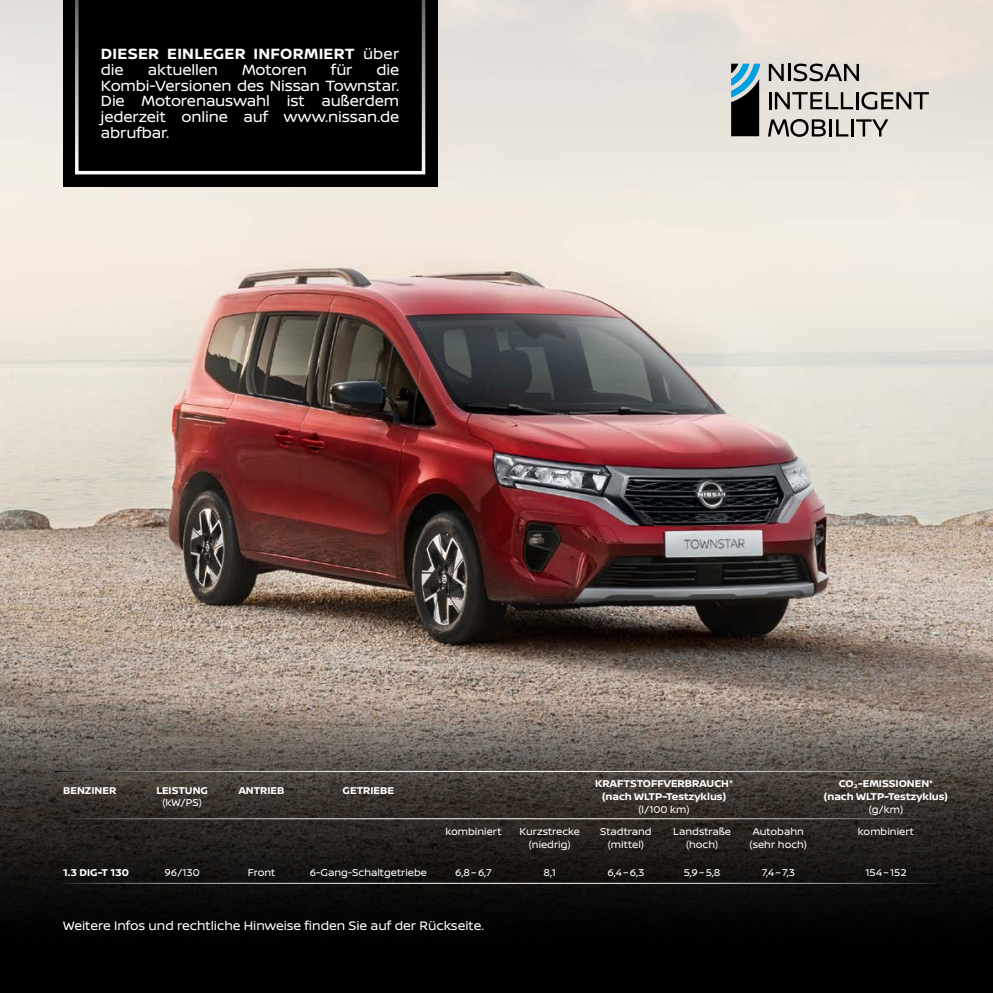
<style>
.page{position:relative;width:993px;height:993px;background:#fff}
.page>*{position:absolute;margin:0;border:0;box-sizing:border-box;transform-origin:0 0}
.t1{font:15.75px/15.8px "Nissan Brand";letter-spacing:-.01em;color:#fff;text-align:justify}
.t2{font:700 15.75px/15.8px "Nissan Brand";letter-spacing:.015em;color:#fff}
.t3{font:13.12px "Nissan Brand";color:#fff}
.t4{font:10.5px/12.6px "Nissan Brand";color:#fff;text-align:center}
.t5{font:700 10.5px/12.6px "Nissan Brand";color:#fff;text-align:center}
.s1{font-weight:400}
</style>
<div class="page">
<img style="left:0;top:0;width:992px;height:624px">
<svg style="left:0;top:624px;width:992px;height:368px;background:#443e38"></svg>
<div style="left:63px;top:0;width:374px;height:187px;background:#000"></div>
<svg style="left:75px;top:0;width:350px;height:174px"></svg>
<svg style="left:731px;top:64px;width:29px;height:72px;background:#304f5a"></svg>
<svg style="left:768px;top:64px;width:15px;height:17px"></svg>
<hr style="left:787px;top:64px;width:3px;height:17px;background:#000">
<svg style="left:793px;top:64px;width:65px;height:17px"></svg>
<hr style="left:850px;top:119px;width:3px;height:17px;background:#000">
<svg style="left:855px;top:119px;width:33px;height:17px"></svg>
<svg style="left:767px;top:119px;width:81px;height:18px"></svg>
<svg style="left:774px;top:92px;width:78px;height:17px"></svg>
<hr style="left:855px;top:92px;width:3px;height:17px;background:#000">
<hr style="left:768px;top:92px;width:3px;height:17px;background:#000">
<svg style="left:861px;top:92px;width:67px;height:18px"></svg>
<hr style="left:55px;top:882px;width:883px;height:1px;background:#fff">
<hr style="left:55px;top:818px;width:883px;height:1px;background:#fff">
<hr style="left:55px;top:770px;width:883px;height:1px;background:#fff">
<h1 class="t2" style="left:101px;top:45px;width:300px">DIESER EINLEGER INFORMIERT <span class="s1">über die</span></h1>
<h1 class="t1" style="left:148px;top:61px;width:72px">aktuellen</h1>
<h1 class="t1" style="left:242px;top:61px;width:66px">Motoren</h1>
<h1 class="t1" style="left:331px;top:61px;width:23px">für</h1>
<h1 class="t1" style="left:101px;top:61px;width:300px;text-indent:275px">die Kombi-Versionen des Nissan Townstar.<br>Die Motorenauswahl ist außerdem jederzeit online auf www.nissan.de abrufbar.</h1>
<p class="t5" style="left:63px;top:783px;width:55px">BENZINER</p>
<p class="t5" style="left:156px;top:783px;width:53px">LEISTUNG</p>
<p class="t4" style="left:162px;top:795px;width:41px">(kW/PS)</p>
<p class="t5" style="left:238px;top:783px;width:47px">ANTRIEB</p>
<p class="t5" style="left:342px;top:783px;width:53px">GETRIEBE</p>
<p class="t5" style="left:595px;top:776px;width:139px">KRAFTSTOFFVERBRAUCH* (nach WLTP-Testzyklus)</p>
<p class="t4" style="left:638px;top:802px;width:53px">(l/100 km)</p>
<p class="t5" style="left:823px;top:776px;width:125px">CO₂-EMISSIONEN* (nach WLTP-Testzyklus)</p>
<p class="t4" style="left:868px;top:802px;width:36px">(g/km)</p>
<p class="t4" style="left:445px;top:824px;width:58px">kombiniert</p>
<p class="t4" style="left:519px;top:824px;width:62px">Kurzstrecke (niedrig)</p>
<p class="t4" style="left:600px;top:824px;width:53px">Stadtrand (mittel)</p>
<p class="t4" style="left:673px;top:824px;width:59px">Landstraße (hoch)</p>
<p class="t4" style="left:749px;top:824px;width:59px;text-align:left">Autobahn (sehr hoch)</p>
<p class="t4" style="left:857px;top:824px;width:58px">kombiniert</p>
<p class="t5" style="left:63px;top:865px;width:67px">1.3 DIG-T 130</p>
<p class="t4" style="left:164px;top:865px;width:37px">96/130</p>
<p class="t4" style="left:248px;top:865px;width:29px">Front</p>
<p class="t4" style="left:309px;top:865px;width:119px">6-Gang-Schaltgetriebe</p>
<p class="t4" style="left:455px;top:865px;width:38px">6,8–6,7</p>
<p class="t4" style="left:543px;top:865px;width:14px">8,1</p>
<p class="t4" style="left:607px;top:865px;width:38px">6,4–6,3</p>
<p class="t4" style="left:683px;top:865px;width:38px">5,9–5,8</p>
<p class="t4" style="left:761px;top:865px;width:35px">7,4–7,3</p>
<p class="t4" style="left:865px;top:865px;width:43px">154–152</p>
<p class="t3" style="left:63px;top:915px;width:422px">Weitere Infos und rechtliche Hinweise finden Sie auf der Rückseite.</p>
</div>
